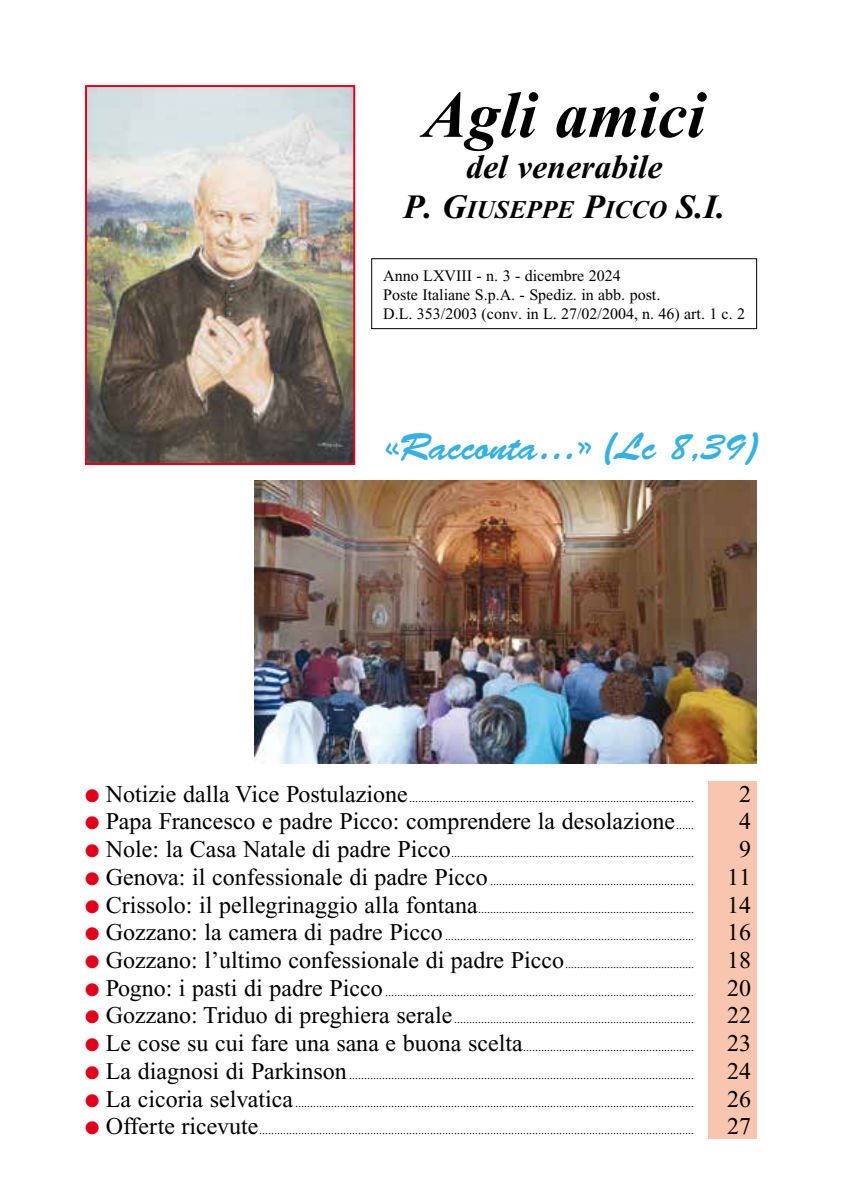
<style>
.page{position:relative;width:842px;height:1191px;background:#fff}
.page>*{position:absolute;margin:0;border:0;box-sizing:border-box;transform-origin:0 0}
.t1{font:italic 700 66px "Times New Roman";color:#000}
.t2{font:38px "Brush Script Std";color:#009ee0}
.t3{font:italic 700 34px "Times New Roman";color:#000}
.t4{font:italic 700 25.6px "Times New Roman";color:#000}
.t5{font:24px "Times New Roman";color:#000}
.t6{font:16px/19px "Times New Roman";color:#000}
.t7{font:12px "Times New Roman";color:#000}
.s1{font-size:34px}
.s2{color:#e2001a}
.s3{font-size:24px}
.s4{font-size:12px}
</style>
<div class="page">
<div style="left:708px;top:781px;width:49px;height:357px;background:#f8c5ae"></div>
<img style="left:88px;top:88px;width:264px;height:374px">
<div style="left:85px;top:85px;width:270px;height:380px;border:2px solid #e2001a"></div>
<div style="left:371px;top:258px;width:386px;height:71px;border:1px solid #000"></div>
<img style="left:254px;top:480px;width:502px;height:283px">
<h1 class="t1" style="left:423px;top:79px;width:284px">Agli amici</h1>
<h3 class="t3" style="left:466px;top:148px;width:198px">del venerabile</h3>
<h3 class="t4" style="left:403px;top:196px;width:323px"><span class="s1">P.</span> <span class="s1">G</span>IUSEPPE <span class="s1">P</span>ICCO <span class="s1">S.I.</span></h3>
<h3 class="t6" style="left:383px;top:266px;width:363px">Anno LXVIII - n. 3 - dicembre 2024<br>Poste Italiane S.p.A. - Spediz. in abb. post.<br>D.L. 353/2003 (conv. in L. 27/02/2004, n. 46) art. 1 c. 2</h3>
<h2 class="t2" style="left:385px;top:426px;width:374px">«Racconta…» (Lc 8,39)</h2>
<p class="t7" style="left:85px;top:791px;width:611px"><span class="s2">●</span> <span class="s3">Notizie dalla Vice Postulazione</span>...............................................................................................</p>
<h3 class="t5" style="left:739px;top:780px;width:13px">2</h3>
<h3 class="t5" style="left:85px;top:808px;width:611px"><span class="s2">●</span> Papa Francesco e padre Picco: comprendere la desolazione<span class="s4">......</span></h3>
<h3 class="t5" style="left:739px;top:808px;width:13px">4</h3>
<p class="t7" style="left:85px;top:846px;width:611px"><span class="s2">●</span> <span class="s3">Nole: la Casa Natale di padre Picco</span>.................................................................................</p>
<h3 class="t5" style="left:739px;top:836px;width:13px">9</h3>
<p class="t7" style="left:85px;top:874px;width:611px"><span class="s2">●</span> <span class="s3">Genova: il confessionale di padre Picco</span> ....................................................................</p>
<h3 class="t5" style="left:727px;top:863px;width:25px">11</h3>
<p class="t7" style="left:85px;top:902px;width:610px"><span class="s2">●</span> <span class="s3">Crissolo: il pellegrinaggio alla fontana</span>........................................................................</p>
<h3 class="t5" style="left:727px;top:891px;width:25px">14</h3>
<p class="t7" style="left:85px;top:929px;width:611px"><span class="s2">●</span> <span class="s3">Gozzano: la camera di padre Picco</span> ...................................................................................</p>
<h3 class="t5" style="left:727px;top:919px;width:25px">16</h3>
<p class="t7" style="left:85px;top:957px;width:611px"><span class="s2">●</span> <span class="s3">Gozzano: l’ultimo confessionale di padre Picco</span>...........................................</p>
<h3 class="t5" style="left:727px;top:947px;width:25px">18</h3>
<p class="t7" style="left:85px;top:985px;width:610px"><span class="s2">●</span> <span class="s3">Pogno: i pasti di padre Picco</span> .......................................................................................................</p>
<h3 class="t5" style="left:727px;top:974px;width:25px">20</h3>
<p class="t7" style="left:85px;top:1013px;width:610px"><span class="s2">●</span> <span class="s3">Gozzano: Triduo di preghiera serale</span>................................................................................</p>
<h3 class="t5" style="left:727px;top:1002px;width:25px">22</h3>
<p class="t7" style="left:85px;top:1040px;width:611px"><span class="s2">●</span> <span class="s3">Le cose su cui fare una sana e buona scelta</span>.........................................................</p>
<h3 class="t5" style="left:727px;top:1030px;width:25px">23</h3>
<p class="t7" style="left:85px;top:1068px;width:610px"><span class="s2">●</span> <span class="s3">La diagnosi di Parkinson</span> ...................................................................................................................</p>
<h3 class="t5" style="left:727px;top:1057px;width:25px">24</h3>
<p class="t7" style="left:85px;top:1096px;width:611px"><span class="s2">●</span> <span class="s3">La cicoria selvatica</span> .....................................................................................................................................</p>
<h3 class="t5" style="left:727px;top:1085px;width:25px">26</h3>
<p class="t7" style="left:85px;top:1123px;width:611px"><span class="s2">●</span> <span class="s3">Offerte ricevute</span>.................................................................................................................................................</p>
<h3 class="t5" style="left:727px;top:1113px;width:25px">27</h3>
</div>
